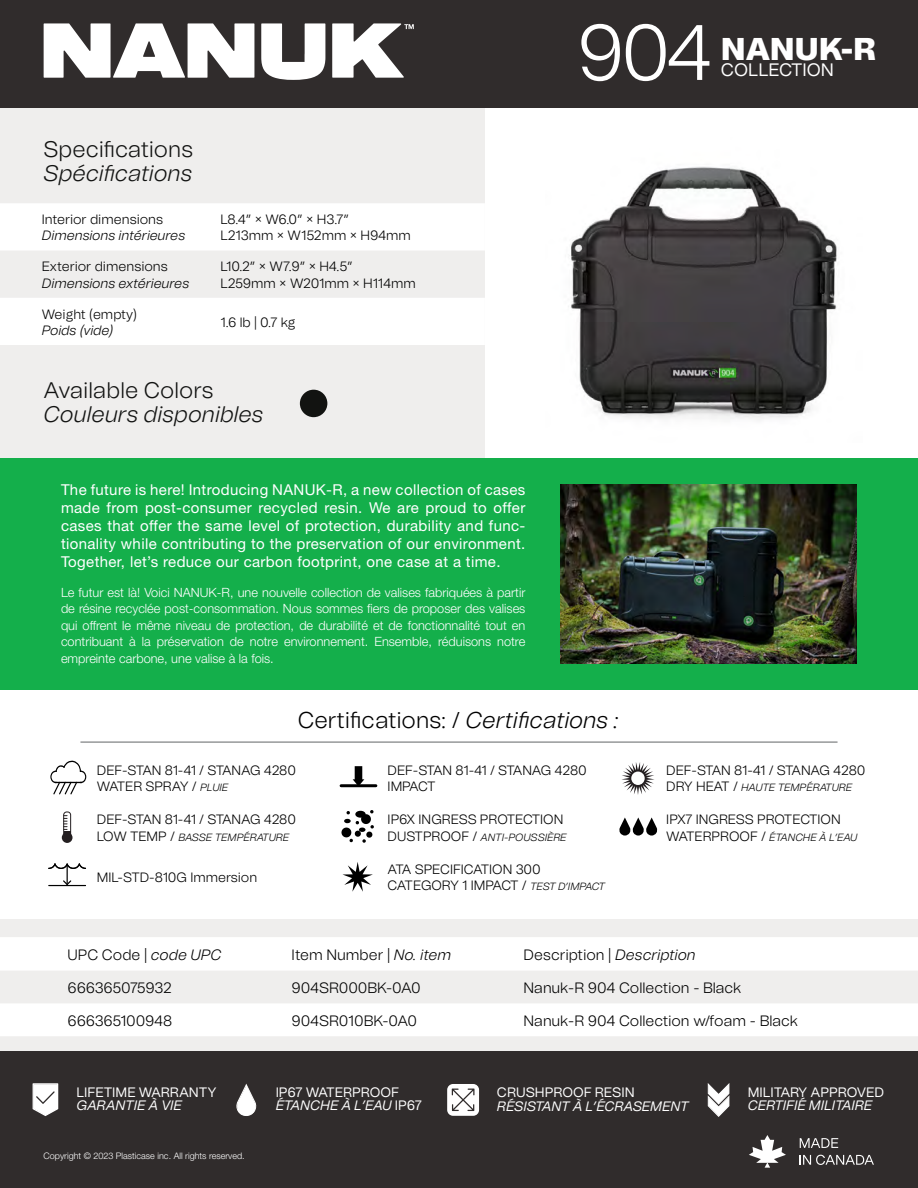
<style>
.page{position:relative;width:918px;height:1188px;background:#fff}
.page>*{position:absolute;margin:0;border:0;box-sizing:border-box;transform-origin:0 0}
.t1{font:300 78.3px "Tomato Grotesk";color:#fff}
.t2{font:900 31.5px "Tomato Grotesk";letter-spacing:-.005em;color:#fff}
.t3{font:300 22.8px "Tomato Grotesk";color:#000}
.t4{font:italic 300 22.5px "Tomato Grotesk";color:#121312}
.t5{font:300 22.5px "Tomato Grotesk";color:#121312}
.t6{font:18px "Tomato Grotesk";color:#fff}
.t7{font:15px/18px "Helvetica Neue LT Std";letter-spacing:.025em;color:#fff;text-align:justify}
.t8{font:300 15px "Tomato Grotesk";color:#000}
.t9{font:13.65px/13.5px "Tomato Grotesk";color:#fff}
.t10{font:italic 13.65px "Tomato Grotesk";color:#fff}
.t11{font:300 13.5px/16.2px "Tomato Grotesk";letter-spacing:-.005em;color:#000}
.t12{font:italic 300 13.5px "Tomato Grotesk";color:#000}
.t13{font:300 12.75px/16.5px "Helvetica Neue LT Std";color:#fff;text-align:justify}
.t14{font:italic 300 10.5px "Tomato Grotesk";color:#000}
.t15{font:300 9px "Helvetica Neue LT Std";color:#fff}
.s1{font-style:italic}
.s2{font-style:italic;font-size:10.5px}
.s3{font-style:normal;font-size:13.5px}
</style>
<div class="page">
<div style="left:0;top:919px;width:918px;height:269px;background:#efeeed"></div>
<svg style="left:0;top:937px;width:918px;height:99px;fill:#fff"></svg>
<svg style="left:50px;top:760px;width:36px;height:34px"></svg>
<svg style="left:353px;top:766px;width:11px;height:18px"></svg>
<hr style="left:341px;top:784px;width:35px;height:3px;background:#000">
<svg style="left:622px;top:762px;width:32px;height:33px"></svg>
<div style="left:63px;top:812px;width:8px;height:26px;border:1px solid #241f21;border-radius:3px"></div>
<div style="left:62px;top:832px;width:11px;height:11px;background:#241f21;border-radius:50%"></div>
<svg style="left:64px;top:815px;width:7px;height:18px"></svg>
<svg style="left:341px;top:810px;width:33px;height:33px"></svg>
<svg style="left:619px;top:817px;width:38px;height:19px"></svg>
<hr style="left:48px;top:885px;width:38px;height:1px;background:#000">
<svg style="left:48px;top:863px;width:38px;height:22px"></svg>
<svg style="left:342px;top:862px;width:31px;height:30px"></svg>
<div style="left:0;top:106px;width:485px;height:356px;background:#efeeed"></div>
<div style="left:0;top:458px;width:918px;height:232px;background:#14af4b"></div>
<img style="left:571px;top:166px;width:266px;height:254px">
<div style="left:300px;top:390px;width:27px;height:27px;background:#121311;border-radius:50%"></div>
<svg style="left:0;top:203px;width:485px;height:142px;fill:#fff"></svg>
<img style="left:561px;top:484px;width:296px;height:180px">
<hr style="left:80px;top:742px;width:758px;height:1px;background:#626466">
<div style="left:0;top:1052px;width:918px;height:136px;background:#302c2c"></div>
<svg style="left:749px;top:1135px;width:37px;height:33px"></svg>
<svg style="left:800px;top:1138px;width:38px;height:10px"></svg>
<svg style="left:800px;top:1155px;width:74px;height:10px"></svg>
<div style="left:0;top:0;width:918px;height:108px;background:#302c2c"></div>
<svg style="left:44px;top:23px;width:210px;height:55px"></svg>
<svg style="left:261px;top:23px;width:64px;height:57px"></svg>
<svg style="left:332px;top:23px;width:82px;height:55px"></svg>
<svg style="left:708px;top:1083px;width:21px;height:34px"></svg>
<svg style="left:447px;top:1084px;width:32px;height:32px"></svg>
<svg style="left:236px;top:1084px;width:21px;height:32px"></svg>
<svg style="left:33px;top:1083px;width:25px;height:33px"></svg>
<h1 class="t1" style="left:576px;top:-1px;width:137px">904</h1>
<h2 class="t2" style="left:721px;top:25px;width:157px">NANUK-R</h2>
<h3 class="t6" style="left:721px;top:57px;width:115px">COLLECTION</h3>
<h3 class="t5" style="left:43px;top:134px;width:151px">Specifications</h3>
<h3 class="t4" style="left:43px;top:158px;width:150px">Spécifications</h3>
<p class="t11" style="left:42px;top:211px;width:123px">Interior dimensions</p>
<p class="t12" style="left:42px;top:226px;width:145px">Dimensions intérieures</p>
<p class="t11" style="left:42px;top:258px;width:127px">Exterior dimensions</p>
<p class="t12" style="left:42px;top:274px;width:149px">Dimensions extérieures</p>
<p class="t11" style="left:42px;top:306px;width:97px">Weight (empty)</p>
<p class="t12" style="left:42px;top:321px;width:73px">Poids (vide)</p>
<p class="t11" style="left:221px;top:211px;width:192px">L8.4” × W6.0” × H3.7”<br>L213mm × W152mm × H94mm</p>
<p class="t11" style="left:221px;top:258px;width:197px">L10.2” × W7.9” × H4.5”<br>L259mm × W201mm × H114mm</p>
<p class="t11" style="left:221px;top:314px;width:77px">1.6 lb | 0.7 kg</p>
<h3 class="t5" style="left:43px;top:375px;width:172px">Available Colors</h3>
<h3 class="t4" style="left:43px;top:399px;width:221px">Couleurs disponibles</h3>
<p class="t7" style="left:61px;top:480px;width:466px">The future is here! Introducing NANUK-R, a new collection of cases made from post-consumer recycled resin. We are proud to offer cases that offer the same level of protection, durability and func&shy;tionality while contributing to the preservation of our environment.<br>Together, let’s reduce our carbon footprint, one case at a time.</p>
<p class="t13" style="left:61px;top:584px;width:466px">Le futur est là! Voici NANUK-R, une nouvelle collection de valises fabriquées à partir de résine recyclée post-consommation. Nous sommes fiers de proposer des valises qui offrent le même niveau de protection, de durabilité et de fonctionnalité tout en contribuant à la préservation de notre environnement. Ensemble, réduisons notre empreinte carbone, une valise à la fois.</p>
<h3 class="t3" style="left:298px;top:705px;width:322px">Certifications: / <span class="s1">Certifications :</span></h3>
<p class="t11" style="left:97px;top:762px;width:201px">DEF-STAN 81-41 / STANAG 4280<br>WATER SPRAY / <span class="s2">PLUIE</span></p>
<p class="t11" style="left:388px;top:762px;width:201px">DEF-STAN 81-41 / STANAG 4280<br>IMPACT</p>
<p class="t11" style="left:666px;top:762px;width:201px">DEF-STAN 81-41 / STANAG 4280</p>
<p class="t14" style="left:666px;top:780px;width:187px"><span class="s3">DRY HEAT /</span> HAUTE TEMPÉRATURE</p>
<p class="t11" style="left:97px;top:811px;width:201px">DEF-STAN 81-41 / STANAG 4280</p>
<p class="t14" style="left:97px;top:830px;width:194px"><span class="s3">LOW TEMP /</span> BASSE TEMPÉRATURE</p>
<p class="t11" style="left:388px;top:811px;width:177px">IP6X INGRESS PROTECTION</p>
<p class="t14" style="left:388px;top:830px;width:180px"><span class="s3">DUSTPROOF /</span> ANTI-POUSSIÈRE</p>
<p class="t11" style="left:97px;top:869px;width:162px">MIL-STD-810G Immersion</p>
<p class="t11" style="left:388px;top:861px;width:219px">ATA SPECIFICATION 300<br>CATEGORY 1 IMPACT / <span class="s2">TEST D’IMPACT</span></p>
<p class="t11" style="left:666px;top:811px;width:176px">IPX7 INGRESS PROTECTION</p>
<p class="t14" style="left:666px;top:830px;width:192px"><span class="s3">WATERPROOF /</span> ÉTANCHE À L’EAU</p>
<p class="t8" style="left:68px;top:944px;width:155px">UPC Code | <span class="s1">code UPC</span></p>
<p class="t8" style="left:292px;top:944px;width:161px">Item Number | <span class="s1">No. item</span></p>
<p class="t8" style="left:524px;top:944px;width:174px">Description | <span class="s1">Description</span></p>
<p class="t8" style="left:68px;top:978px;width:106px">666365075932</p>
<p class="t8" style="left:292px;top:978px;width:131px">904SR000BK-0A0</p>
<p class="t8" style="left:524px;top:978px;width:219px">Nanuk-R 904 Collection - Black</p>
<p class="t8" style="left:68px;top:1010px;width:106px">666365100948</p>
<p class="t8" style="left:292px;top:1010px;width:127px">904SR010BK-0A0</p>
<p class="t8" style="left:524px;top:1010px;width:276px">Nanuk-R 904 Collection w/foam - Black</p>
<p class="t9" style="left:77px;top:1085px;width:142px">LIFETIME WARRANTY</p>
<p class="t10" style="left:77px;top:1096px;width:107px">GARANTIE À VIE</p>
<p class="t15" style="left:44px;top:1151px;width:203px">Copyright © 2023 Plasticase inc. All rights reserved.</p>
<p class="t9" style="left:276px;top:1085px;width:148px">IP67 WATERPROOF<br><span class="s1">ÉTANCHE À L’EAU</span> IP67</p>
<p class="t9" style="left:497px;top:1085px;width:139px">CRUSHPROOF RESIN</p>
<p class="t10" style="left:497px;top:1096px;width:193px">RÉSISTANT À L’ÉCRASEMENT</p>
<p class="t9" style="left:748px;top:1085px;width:138px">MILITARY APPROVED</p>
<p class="t10" style="left:748px;top:1096px;width:126px">CERTIFIÉ MILITAIRE</p>
</div>
